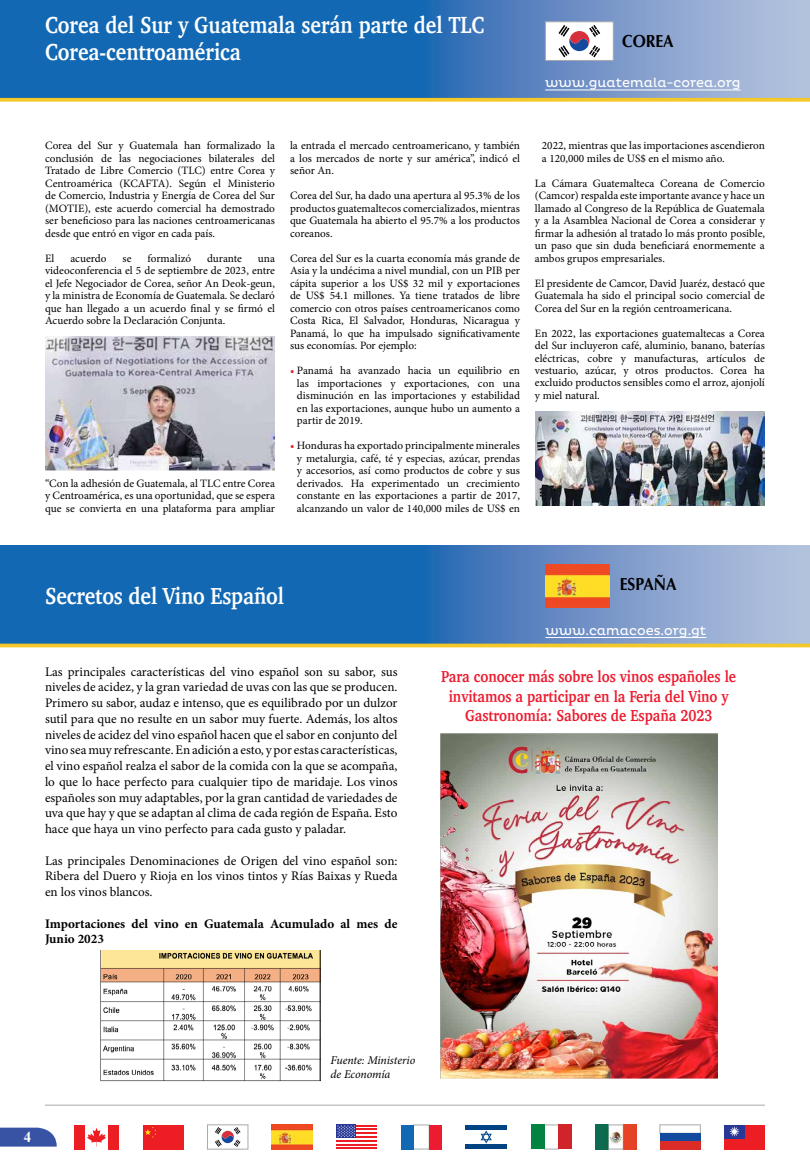
<style>
.page{position:relative;width:810px;height:1170px;background:#fff}
.page>*{position:absolute;margin:0;border:0;box-sizing:border-box;transform-origin:0 0}
.t1{font:700 23.75px/26.2px "Charter";color:#fff;scale:.85 1}
.t2{font:700 17.5px "Optima";color:#000;scale:.9 1}
.t3{font:700 16.25px/19.5px "Charter";color:#ed1b2f;text-align:center;scale:.85 1}
.t4{font:700 15px "Times New Roman";color:#fff}
.t5{font:13.12px/15.8px "Minion Pro";color:#000;text-align:justify}
.t6{font:700 13.12px/15.8px "Minion Pro";color:#000}
.t7{font:13.12px "Pluto";color:#fff}
.t8{font:italic 11.88px/14.2px "Minion Pro";letter-spacing:-.01em;color:#000}
.t9{font:11.25px/12.5px "Minion Pro";color:#000;text-align:justify}
.s1{color:#ed1d24}
</style>
<div class="page">
<svg style="left:0;top:1128px;width:57px;height:19px"></svg>
<svg style="left:0;top:546px;width:810px;height:98px;background:#407ebc"></svg>
<svg style="left:0;top:0;width:810px;height:98px;background:#407ebd"></svg>
<svg style="left:0;top:98px;width:810px;height:4px;background:#f5cc3b"></svg>
<hr style="left:0;top:644px;width:810px;height:3px;background:#f5c829">
<hr style="left:336px;top:1136px;width:41px;height:2px;background:#ed1d24">
<hr style="left:336px;top:1147px;width:41px;height:2px;background:#ed1d24">
<hr style="left:336px;top:1132px;width:41px;height:2px;background:#ed1d24">
<hr style="left:336px;top:1144px;width:41px;height:2px;background:#ed1d24">
<hr style="left:336px;top:1129px;width:41px;height:1px;background:#ed1d24">
<hr style="left:336px;top:1140px;width:41px;height:2px;background:#ed1d24">
<hr style="left:336px;top:1125px;width:41px;height:2px;background:#ed1d24">
<div style="left:336px;top:1125px;width:20px;height:13px;background:#293896"></div>
<svg style="left:337px;top:1125px;width:18px;height:12px"></svg>
<img style="left:272px;top:1125px;width:41px;height:24px">
<div style="left:108px;top:1125px;width:11px;height:24px;background:#ed1d24"></div>
<svg style="left:87px;top:1128px;width:19px;height:19px"></svg>
<div style="left:74px;top:1125px;width:11px;height:24px;background:#ed1d24"></div>
<div style="left:544px;top:1125px;width:15px;height:24px;background:#fff;border:1px solid #a7a9ac"></div>
<div style="left:531px;top:1125px;width:13px;height:24px;background:#028342"></div>
<div style="left:558px;top:1125px;width:13px;height:24px;background:#d0232a"></div>
<div style="left:143px;top:1125px;width:41px;height:24px;background:#ed1d24"></div>
<svg style="left:145px;top:1127px;width:11px;height:11px"></svg>
<div style="left:724px;top:1125px;width:41px;height:24px;background:#ed1d24"></div>
<div style="left:724px;top:1125px;width:21px;height:13px;background:#293896"></div>
<svg style="left:729px;top:1126px;width:11px;height:11px"></svg>
<div style="left:413px;top:1125px;width:16px;height:24px;background:#fff;border:1px solid #a7a9ac"></div>
<div style="left:401px;top:1125px;width:13px;height:24px;background:#1268b3"></div>
<div style="left:429px;top:1125px;width:13px;height:24px;background:#ed1b2f"></div>
<div style="left:660px;top:1125px;width:40px;height:8px;background:#fff;border:1px solid #a7a9ac"></div>
<div style="left:660px;top:1141px;width:40px;height:8px;background:#db2c28"></div>
<div style="left:660px;top:1133px;width:40px;height:8px;background:#114a9f"></div>
<img style="left:595px;top:1125px;width:41px;height:24px">
<svg style="left:609px;top:1149px;width:14px;height:1px"></svg>
<svg style="left:609px;top:1125px;width:14px;height:1px"></svg>
<hr style="left:465px;top:1125px;width:42px;height:4px;background:#004385">
<hr style="left:465px;top:1145px;width:42px;height:4px;background:#004385">
<svg style="left:481px;top:1130px;width:11px;height:14px"></svg>
<div style="left:207px;top:1125px;width:41px;height:24px;border:1px solid #a7a9ac"></div>
<svg style="left:215px;top:1127px;width:26px;height:20px"></svg>
<hr style="left:45px;top:1105px;width:720px;height:1px;background:#a7a9ac">
<img style="left:545px;top:564px;width:65px;height:44px">
<hr style="left:545px;top:637px;width:161px;height:1px;background:#fff">
<div style="left:545px;top:22px;width:68px;height:39px;background:#fff;border:1px solid #a7a9ac"></div>
<svg style="left:558px;top:25px;width:42px;height:32px"></svg>
<hr style="left:545px;top:90px;width:196px;height:1px;background:#fff">
<img style="left:100px;top:950px;width:221px;height:132px">
<img style="left:441px;top:733px;width:277px;height:346px">
<img style="left:45px;top:337px;width:230px;height:134px">
<img style="left:535px;top:411px;width:230px;height:95px">
<h1 class="t1" style="left:45px;top:12px;width:518px">Corea del Sur y Guatemala serán parte del TLC<br>Corea-centroamérica</h1>
<h2 class="t2" style="left:622px;top:31px;width:59px">COREA</h2>
<p class="t7" style="left:545px;top:76px;width:197px">www.guatemala-corea.org</p>
<p class="t9" style="left:45px;top:139px;width:231px">Corea del Sur y Guatemala han formalizado la conclusión de las negociaciones bilaterales del Tratado de Libre Comercio (TLC) entre Corea y Centroamérica (KCAFTA). Según el Ministerio de Comercio, Industria y Energía de Corea del Sur (MOTIE), este acuerdo comercial ha demostrado ser beneficioso para las naciones centroamericanas desde que entró en vigor en cada país.</p>
<p class="t9" style="left:45px;top:252px;width:11px">El</p>
<p class="t9" style="left:70px;top:252px;width:38px">acuerdo</p>
<p class="t9" style="left:123px;top:252px;width:10px">se</p>
<p class="t9" style="left:148px;top:252px;width:45px">formalizó</p>
<p class="t9" style="left:207px;top:252px;width:36px">durante</p>
<p class="t9" style="left:45px;top:252px;width:231px;text-indent:213px">una videoconferencia el 5 de septiembre de 2023, entre el Jefe Negociador de Corea, señor An Deok-geun, y la ministra de Economía de Guatemala. Se declaró que han llegado a un acuerdo final y se firmó el Acuerdo sobre la Declaración Conjunta.</p>
<p class="t9" style="left:45px;top:477px;width:231px">“Con la adhesión de Guatemala, al TLC entre Corea y Centroamérica, es una oportunidad, que se espera que se convierta en una plataforma para ampliar</p>
<p class="t9" style="left:290px;top:139px;width:231px">la entrada el mercado centroamericano, y también a los mercados de norte y sur américa”, indicó el señor An.</p>
<p class="t9" style="left:290px;top:189px;width:231px">Corea del Sur, ha dado una apertura al 95.3% de los productos guatemaltecos comercializados, mientras que Guatemala ha abierto el 95.7% a los productos coreanos.</p>
<p class="t9" style="left:290px;top:252px;width:231px">Corea del Sur es la cuarta economía más grande de Asia y la undécima a nivel mundial, con un PIB per cápita superior a los US$ 32 mil y exportaciones de US$ 54.1 millones. Ya tiene tratados de libre comercio con otros países centroamericanos como Costa Rica, El Salvador, Honduras, Nicaragua y Panamá, lo que ha impulsado significativamente sus economías. Por ejemplo:</p>
<p class="t9" style="left:297px;top:364px;width:225px;text-indent:-7px"><span class="s1">•</span> Panamá ha avanzado hacia un equilibrio en las importaciones y exportaciones, con una disminución en las importaciones y estabilidad en las exportaciones, aunque hubo un aumento a partir de 2019.</p>
<p class="t9" style="left:297px;top:439px;width:225px;text-indent:-7px"><span class="s1">•</span> Honduras ha exportado principalmente minerales y metalurgia, café, té y especias, azúcar, prendas y accesorios, así como productos de cobre y sus derivados. Ha experimentado un crecimiento constante en las exportaciones a partir de 2017, alcanzando un valor de 140,000 miles de US$ en</p>
<p class="t9" style="left:542px;top:139px;width:225px">2022, mientras que las importaciones ascendieron a 120,000 miles de US$ en el mismo año.</p>
<p class="t9" style="left:535px;top:177px;width:231px">La Cámara Guatemalteca Coreana de Comercio (Camcor) respalda este importante avance y hace un llamado al Congreso de la República de Guatemala y a la Asamblea Nacional de Corea a considerar y firmar la adhesión al tratado lo más pronto posible, un paso que sin duda beneficiará enormemente a ambos grupos empresariales.</p>
<p class="t9" style="left:535px;top:277px;width:231px">El presidente de Camcor, David Juaréz, destacó que Guatemala ha sido el principal socio comercial de Corea del Sur en la región centroamericana.</p>
<p class="t9" style="left:535px;top:327px;width:231px">En 2022, las exportaciones guatemaltecas a Corea del Sur incluyeron café, aluminio, banano, baterías eléctricas, cobre y manufacturas, artículos de vestuario, azúcar, y otros productos. Corea ha excluido productos sensibles como el arroz, ajonjolí y miel natural.</p>
<h1 class="t1" style="left:45px;top:582px;width:282px">Secretos del Vino Español</h1>
<h2 class="t2" style="left:620px;top:574px;width:65px">ESPAÑA</h2>
<p class="t7" style="left:545px;top:623px;width:162px">www.camacoes.org.gt</p>
<p class="t5" style="left:45px;top:664px;width:354px">Las principales características del vino español son su sabor, sus niveles de acidez, y la gran variedad de uvas con las que se producen.<br>Primero su sabor, audaz e intenso, que es equilibrado por un dulzor sutil para que no resulte en un sabor muy fuerte. Además, los altos niveles de acidez del vino español hacen que el sabor en conjunto del vino sea muy refrescante. En adición a esto, y por estas características, el vino español realza el sabor de la comida con la que se acompaña, lo que lo hace perfecto para cualquier tipo de maridaje. Los vinos españoles son muy adaptables, por la gran cantidad de variedades de uva que hay y que se adaptan al clima de cada región de España. Esto hace que haya un vino perfecto para cada gusto y paladar.</p>
<p class="t5" style="left:45px;top:853px;width:354px">Las principales Denominaciones de Origen del vino español son:<br>Ribera del Duero y Rioja en los vinos tintos y Rías Baixas y Rueda en los vinos blancos.</p>
<p class="t6" style="left:45px;top:915px;width:354px">Importaciones del vino en Guatemala Acumulado al mes de<br>Junio 2023</p>
<h3 class="t3" style="left:441px;top:666px;width:348px">Para conocer más sobre los vinos españoles le invitamos a participar en la Feria del Vino y<br>Gastronomía: Sabores de España 2023</h3>
<h3 class="t4" style="left:24px;top:1127px;width:9px">4</h3>
<p class="t8" style="left:331px;top:1053px;width:86px">Fuente: Ministerio de Economía</p>
</div>
